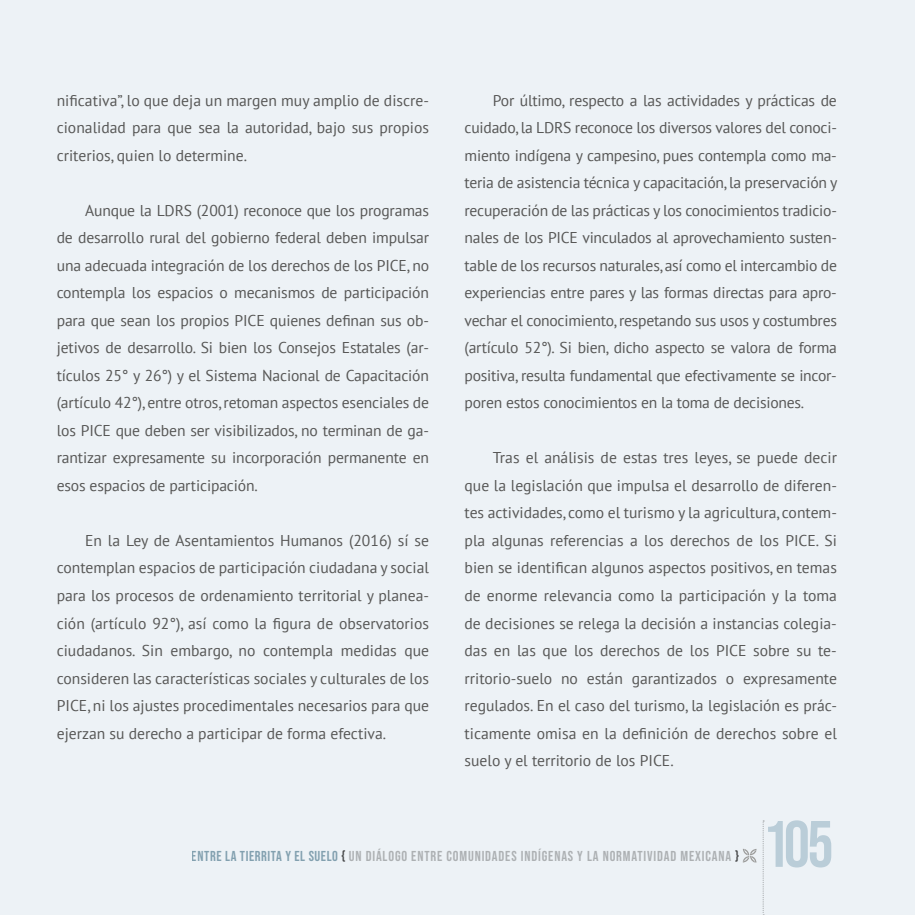
<style>
.page{position:relative;width:915px;height:915px;background:#fff}
.page>*{position:absolute;margin:0;border:0;box-sizing:border-box;transform-origin:0 0}
.t1{font:65.38px "Bebas Neue";color:#bacdd8}
.t2{font:15.62px/27.5px "PT Sans";color:#575756;text-align:justify}
.t3{font:14.38px "Bebas Neue";letter-spacing:.06em;color:#9d9d9c}
.s1{color:#5b8497}
.s2{color:#000}
</style>
<div class="page">
<div style="left:0;top:0;width:914px;height:914px;background:#edf2f6"></div>
<svg style="left:762px;top:822px;width:1px;height:93px"></svg>
<svg style="left:742px;top:848px;width:14px;height:14px"></svg>
<p class="t2" style="left:57px;top:86px;width:374px">nificativa”, lo que deja un margen muy amplio de discre&shy;cionalidad para que sea la autoridad, bajo sus propios criterios, quien lo determine.</p>
<p class="t2" style="left:57px;top:196px;width:374px;text-indent:28px">Aunque la LDRS (2001) reconoce que los programas de desarrollo rural del gobierno federal deben impulsar una adecuada integración de los derechos de los PICE, no contempla los espacios o mecanismos de participación para que sean los propios PICE quienes definan sus ob&shy;jetivos de desarrollo. Si bien los Consejos Estatales (ar&shy;tículos 25° y 26°) y el Sistema Nacional de Capacitación (artículo 42°), entre otros, retoman aspectos esenciales de los PICE que deben ser visibilizados, no terminan de ga&shy;rantizar expresamente su incorporación permanente en esos espacios de participación.</p>
<p class="t2" style="left:57px;top:526px;width:374px;text-indent:28px">En la Ley de Asentamientos Humanos (2016) sí se contemplan espacios de participación ciudadana y social para los procesos de ordenamiento territorial y planea&shy;ción (artículo 92°), así como la figura de observatorios ciudadanos. Sin embargo, no contempla medidas que consideren las características sociales y culturales de los PICE, ni los ajustes procedimentales necesarios para que ejerzan su derecho a participar de forma efectiva.</p>
<p class="t2" style="left:464px;top:86px;width:374px;text-indent:28px">Por último, respecto a las actividades y prácticas de cuidado, la LDRS reconoce los diversos valores del conoci&shy;miento indígena y campesino, pues contempla como ma&shy;teria de asistencia técnica y capacitación, la preservación y recuperación de las prácticas y los conocimientos tradicio&shy;nales de los PICE vinculados al aprovechamiento susten&shy;table de los recursos naturales, así como el intercambio de experiencias entre pares y las formas directas para apro&shy;vechar el conocimiento, respetando sus usos y costumbres (artículo 52°). Si bien, dicho aspecto se valora de forma positiva, resulta fundamental que efectivamente se incor&shy;poren estos conocimientos en la toma de decisiones.</p>
<p class="t2" style="left:464px;top:443px;width:374px;text-indent:28px">Tras el análisis de estas tres leyes, se puede decir que la legislación que impulsa el desarrollo de diferen&shy;tes actividades, como el turismo y la agricultura, contem&shy;pla algunas referencias a los derechos de los PICE. Si bien se identifican algunos aspectos positivos, en temas de enorme relevancia como la participación y la toma de decisiones se relega la decisión a instancias colegia&shy;das en las que los derechos de los PICE sobre su te&shy;rritorio-suelo no están garantizados o expresamente regulados. En el caso del turismo, la legislación es prác&shy;ticamente omisa en la definición de derechos sobre el suelo y el territorio de los PICE.</p>
<p class="t3" style="left:192px;top:847px;width:549px"><span class="s1">ENTRE LA TIERRITA Y EL SUELO</span> <span class="s2">{</span> UN DIÁLOGO ENTRE COMUNIDADES INDÍGENAS Y LA NORMATIVIDAD MEXICANA <span class="s2">}</span></p>
<h1 class="t1" style="left:762px;top:806px;width:72px">105</h1>
</div>
